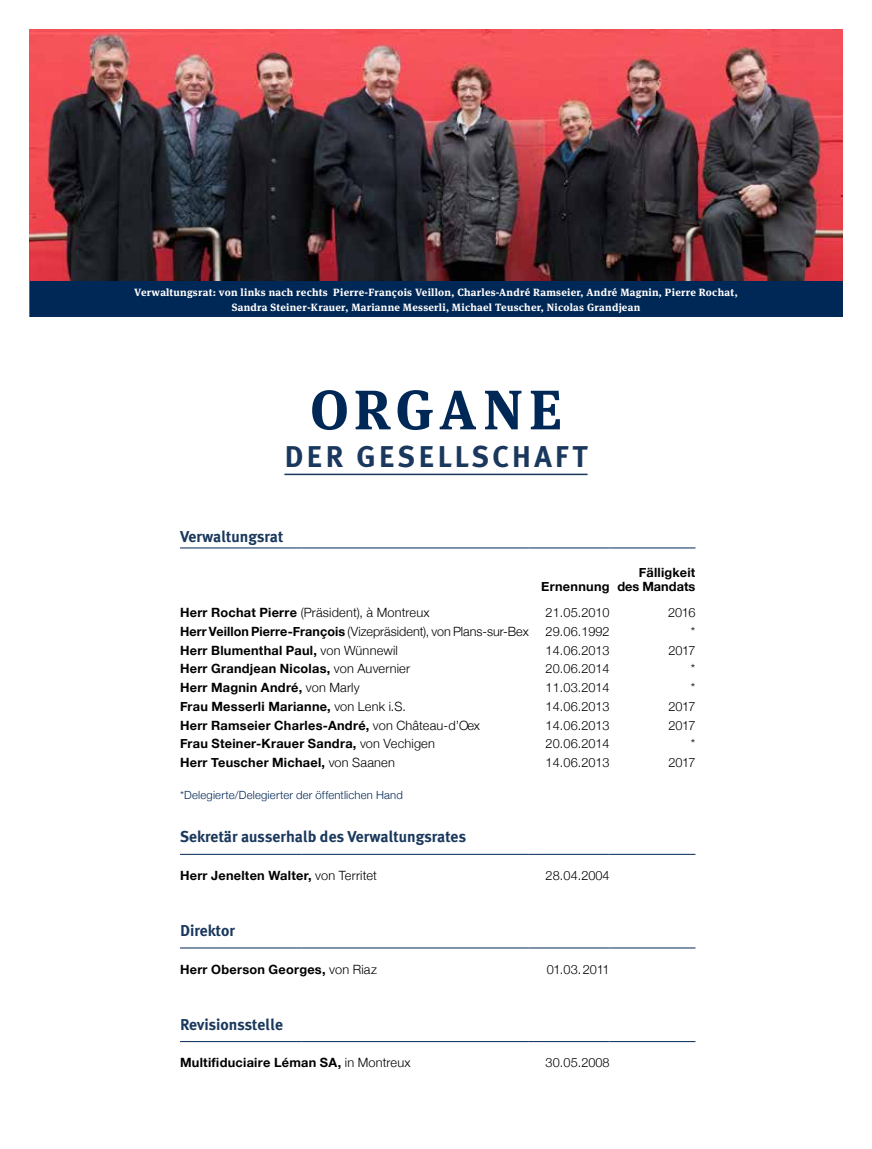
<style>
.page{position:relative;width:872px;height:1149px;background:#fff}
.page>*{position:absolute;margin:0;border:0;box-sizing:border-box;transform-origin:0 0}
.t1{font:700 55.5px "Meta Serif OT";letter-spacing:.095em;color:#002856}
.t2{font:700 30px "Meta Plus";letter-spacing:.1em;color:#1a385d}
.t3{font:700 15.75px "Meta Plus";color:#1a385d}
.t4{font:700 12.75px/13.5px "Helvetica Neue";letter-spacing:.02em;color:#000;text-align:right}
.t5{font:300 12.75px "Helvetica Neue";color:#000}
.t6{font:300 11.25px "Helvetica Neue";letter-spacing:.02em;color:#002856}
.t7{font:700 10.5px/15px "Meta Serif OT";letter-spacing:.025em;color:#fff;text-align:center}
.s1{font-weight:700}
.s2{font-weight:300}
</style>
<div class="page">
<img style="left:30px;top:30px;width:812px;height:251px">
<hr style="left:284px;top:473px;width:303px;height:2px;background:#1a385d">
<hr style="left:180px;top:547px;width:121px;height:1px;background:#002856">
<hr style="left:301px;top:547px;width:228px;height:1px;background:#002856">
<hr style="left:529px;top:547px;width:80px;height:1px;background:#002856">
<hr style="left:609px;top:547px;width:86px;height:1px;background:#002856">
<hr style="left:180px;top:853px;width:121px;height:1px;background:#002856">
<hr style="left:301px;top:853px;width:228px;height:1px;background:#002856">
<hr style="left:529px;top:853px;width:80px;height:1px;background:#002856">
<hr style="left:609px;top:853px;width:86px;height:1px;background:#002856">
<hr style="left:180px;top:947px;width:121px;height:1px;background:#002856">
<hr style="left:301px;top:947px;width:228px;height:1px;background:#002856">
<hr style="left:529px;top:947px;width:80px;height:1px;background:#002856">
<hr style="left:609px;top:947px;width:86px;height:1px;background:#002856">
<hr style="left:180px;top:1040px;width:121px;height:1px;background:#002856">
<hr style="left:301px;top:1040px;width:228px;height:1px;background:#002856">
<hr style="left:529px;top:1040px;width:80px;height:1px;background:#002856">
<hr style="left:609px;top:1040px;width:86px;height:1px;background:#002856">
<div style="left:30px;top:281px;width:812px;height:35px;background:#002856"></div>
<p class="t7" style="left:134px;top:284px;width:605px">Verwaltungsrat: von links nach rechts Pierre-François Veillon, Charles-André Ramseier, André Magnin, Pierre Rochat,<br>Sandra Steiner-Krauer, Marianne Messerli, Michael Teuscher, Nicolas Grandjean</p>
<h1 class="t1" style="left:310px;top:374px;width:254px">ORGANE</h1>
<h2 class="t2" style="left:284px;top:439px;width:305px">DER GESELLSCHAFT</h2>
<p class="t3" style="left:180px;top:527px;width:105px">Verwaltungsrat</p>
<p class="t4" style="left:541px;top:578px;width:70px">Ernennung</p>
<p class="t4" style="left:617px;top:565px;width:80px">Fälligkeit des Mandats</p>
<p class="t5" style="left:180px;top:604px;width:251px"><span class="s1">Herr Rochat Pierre</span> (Präsident), à Montreux</p>
<p class="t5" style="left:545px;top:604px;width:66px">21.05.2010</p>
<p class="t5" style="left:668px;top:604px;width:29px">2016</p>
<p class="t5" style="left:180px;top:623px;width:350px"><span class="s1">Herr Veillon Pierre-François</span> (Vizepräsident), von Plans-sur-Bex</p>
<p class="t5" style="left:545px;top:623px;width:66px">29.06.1992</p>
<p class="t5" style="left:691px;top:623px;width:6px">*</p>
<p class="t4" style="left:180px;top:642px;width:219px">Herr Blumenthal Paul, <span class="s2">von Wünnewil</span></p>
<p class="t5" style="left:545px;top:642px;width:66px">14.06.2013</p>
<p class="t5" style="left:668px;top:642px;width:29px">2017</p>
<p class="t4" style="left:180px;top:661px;width:232px">Herr Grandjean Nicolas, <span class="s2">von Auvernier</span></p>
<p class="t5" style="left:545px;top:660px;width:66px">20.06.2014</p>
<p class="t5" style="left:691px;top:660px;width:6px">*</p>
<p class="t4" style="left:180px;top:680px;width:181px">Herr Magnin André, <span class="s2">von Marly</span></p>
<p class="t5" style="left:545px;top:679px;width:66px">11.03.2014</p>
<p class="t5" style="left:691px;top:679px;width:6px">*</p>
<p class="t4" style="left:180px;top:699px;width:227px">Frau Messerli Marianne, <span class="s2">von Lenk i.S.</span></p>
<p class="t5" style="left:545px;top:698px;width:66px">14.06.2013</p>
<p class="t5" style="left:668px;top:698px;width:29px">2017</p>
<p class="t4" style="left:180px;top:717px;width:301px">Herr Ramseier Charles-André, <span class="s2">von Château-d’Oex</span></p>
<p class="t5" style="left:545px;top:717px;width:66px">14.06.2013</p>
<p class="t5" style="left:668px;top:717px;width:29px">2017</p>
<p class="t4" style="left:180px;top:736px;width:256px">Frau Steiner-Krauer Sandra, <span class="s2">von Vechigen</span></p>
<p class="t5" style="left:545px;top:735px;width:66px">20.06.2014</p>
<p class="t5" style="left:691px;top:735px;width:6px">*</p>
<p class="t4" style="left:180px;top:755px;width:216px">Herr Teuscher Michael, <span class="s2">von Saanen</span></p>
<p class="t5" style="left:545px;top:754px;width:66px">14.06.2013</p>
<p class="t5" style="left:668px;top:754px;width:29px">2017</p>
<p class="t6" style="left:180px;top:787px;width:224px">*Delegierte/Delegierter der öffentlichen Hand</p>
<p class="t3" style="left:180px;top:827px;width:287px">Sekretär ausserhalb des Verwaltungsrates</p>
<p class="t4" style="left:180px;top:867px;width:198px">Herr Jenelten Walter, <span class="s2">von Territet</span></p>
<p class="t5" style="left:545px;top:867px;width:66px">28.04.2004</p>
<p class="t3" style="left:180px;top:921px;width:56px">Direktor</p>
<p class="t4" style="left:180px;top:961px;width:198px">Herr Oberson Georges, <span class="s2">von Riaz</span></p>
<p class="t5" style="left:547px;top:960px;width:64px">01.03.2011</p>
<p class="t3" style="left:180px;top:1014px;width:105px">Revisionsstelle</p>
<p class="t4" style="left:180px;top:1055px;width:232px">Multifiduciaire Léman SA, <span class="s2">in Montreux</span></p>
<p class="t5" style="left:545px;top:1054px;width:66px">30.05.2008</p>
</div>
